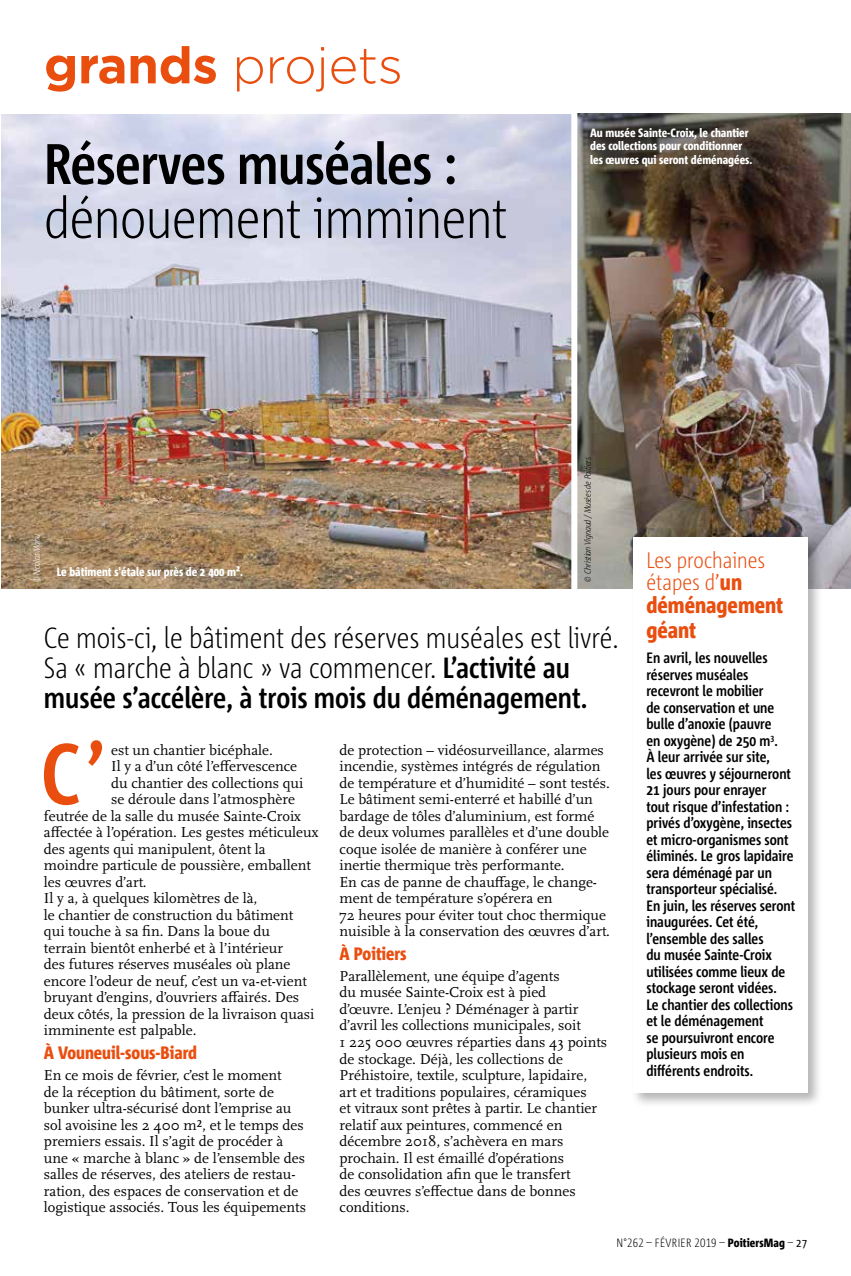
<style>
.page{position:relative;width:851px;height:1276px;background:#fff}
.page>*{position:absolute;margin:0;border:0;box-sizing:border-box;transform-origin:0 0}
.t1{font:700 85.95px "Corpid C1 Cd";color:#e94e0f}
.t2{font:300 57px "Corpid C1 Cd";letter-spacing:-.01em;color:#000}
.t3{font:700 57px "Corpid C1 Cd";letter-spacing:-.01em;color:#000}
.t4{font:300 51px "Gotham";letter-spacing:-.01em;color:#e94e0f}
.t5{font:700 51px "Gotham";letter-spacing:-.01em;color:#e94e0f}
.t6{font:300 29.25px/30px "Corpid C1 Cd";color:#000}
.t7{font:300 22.5px/22.5px "Corpid C1 Cd";color:#e94e0f}
.t8{font:800 22.5px "Corpid C1 Cd";color:#e94e0f}
.t9{font:800 18px "Corpid C1 Cd";color:#e94e0f}
.t10{font:15px/16.5px "Scala OT";color:#000}
.t11{font:700 15px/16.5px "Corpid C1 Cd";color:#000}
.t12{font:800 12px/13.5px "Corpid C1 Cd";color:#fff}
.t13{font:300 12px "Corpid C1 Cd";letter-spacing:.03em;color:#000}
.t14{font:italic 300 9px "Corpid C1 Cd";letter-spacing:-.02em;color:#000}
.t15{font:italic 300 9px "Corpid C1 Cd";letter-spacing:-.02em;color:#fff}
.s1{font-weight:700}
.s2{font-weight:400}
.s3{font-weight:800}
</style>
<div class="page">
<img style="left:1px;top:114px;width:570px;height:474px">
<img style="left:577px;top:113px;width:273px;height:475px">
<div style="left:630px;top:534px;width:192px;height:574px;background:#000;opacity:.3"></div>
<div style="left:633px;top:537px;width:175px;height:555px;background:#fff"></div>
<h3 class="t4" style="left:40px;top:33px;width:364px"><span class="s1">Soli</span><span class="s2">darité</span>projets</h3>
<h3 class="t5" style="left:44px;top:31px;width:175px">grands</h3>
<h2 class="t3" style="left:44px;top:128px;width:414px">Réserves muséales :</h2>
<h2 class="t2" style="left:44px;top:182px;width:465px">dénouement imminent</h2>
<p class="t12" style="left:590px;top:125px;width:164px">Au musée Sainte-Croix, le chantier des collections pour conditionner les œuvres qui seront déménagées.</p>
<p class="t15" style="left:31px;top:582px;width:50px;rotate:-90deg">© Nicolas Mahu</p>
<p class="t12" style="left:57px;top:564px;width:188px">Le bâtiment s'étale sur près de 2 400 m².</p>
<p class="t14" style="left:582px;top:582px;width:127px;rotate:-90deg">© Christian Vignaud /Musées de Poitiers</p>
<h3 class="t6" style="left:44px;top:621px;width:576px">Ce mois-ci, le bâtiment des réserves muséales est livré.<br>Sa « marche à blanc » va commencer. <span class="s1">L’activité au musée s’accélère, à trois mois du déménagement.</span></h3>
<h1 class="t1" style="left:41px;top:720px;width:66px">C’</h1>
<p class="t10" style="left:111px;top:742px;width:163px">est un chantier bicéphale.</p>
<p class="t10" style="left:111px;top:758px;width:187px">Il y a d’un côté l’effervescence</p>
<p class="t10" style="left:111px;top:775px;width:194px">du chantier des collections qui</p>
<p class="t10" style="left:111px;top:791px;width:185px">se déroule dans l’atmosphère</p>
<p class="t10" style="left:44px;top:808px;width:258px">feutrée de la salle du musée Sainte-Croix</p>
<p class="t10" style="left:44px;top:824px;width:276px">affectée à l’opération. Les gestes méticuleux</p>
<p class="t10" style="left:44px;top:841px;width:223px">des agents qui manipulent, ôtent la</p>
<p class="t10" style="left:44px;top:857px;width:268px">moindre particule de poussière, emballent</p>
<p class="t10" style="left:44px;top:874px;width:104px">les œuvres d’art.</p>
<p class="t10" style="left:44px;top:890px;width:215px">Il y a, à quelques kilomètres de là,</p>
<p class="t10" style="left:44px;top:907px;width:251px">le chantier de construction du bâtiment</p>
<p class="t10" style="left:44px;top:923px;width:227px">qui touche à sa fin. Dans la boue du</p>
<p class="t10" style="left:44px;top:940px;width:240px">terrain bientôt enherbé et à l’intérieur</p>
<p class="t10" style="left:44px;top:956px;width:248px">des futures réserves muséales où plane</p>
<p class="t10" style="left:44px;top:973px;width:264px">encore l’odeur de neuf, c’est un va-et-vient</p>
<p class="t10" style="left:44px;top:989px;width:257px">bruyant d’engins, d’ouvriers affairés. Des</p>
<p class="t10" style="left:44px;top:1006px;width:272px">deux côtés, la pression de la livraison quasi</p>
<p class="t10" style="left:44px;top:1022px;width:154px">imminente est palpable.</p>
<p class="t9" style="left:44px;top:1041px;width:155px">À Vouneuil-sous-Biard</p>
<p class="t10" style="left:44px;top:1067px;width:263px">En ce mois de février, c’est le moment<br>de la réception du bâtiment, sorte de bunker ultra-sécurisé dont l’emprise au sol avoisine les 2 400 m², et le temps des premiers essais. Il s’agit de procéder à une « marche à blanc » de l’ensemble des salles de réserves, des ateliers de restau&shy;ration, des espaces de conservation et de logistique associés. Tous les équipements</p>
<p class="t10" style="left:339px;top:742px;width:272px">de protection – vidéosurveillance, alarmes incendie, systèmes intégrés de régulation de température et d’humidité – sont testés.<br>Le bâtiment semi-enterré et habillé d’un bardage de tôles d’aluminium, est formé de deux volumes parallèles et d’une double coque isolée de manière à conférer une inertie thermique très performante.<br>En cas de panne de chauffage, le change&shy;ment de température s’opérera en<br>72 heures pour éviter tout choc thermique nuisible à la conservation des œuvres d’art.</p>
<p class="t9" style="left:339px;top:942px;width:69px">À Poitiers</p>
<p class="t10" style="left:339px;top:968px;width:269px">Parallèlement, une équipe d’agents<br>du musée Sainte-Croix est à pied<br>d’œuvre. L’enjeu ? Déménager à partir d’avril les collections municipales, soit<br>1 225 000 œuvres réparties dans 43 points de stockage. Déjà, les collections de Préhistoire, textile, sculpture, lapidaire, art et traditions populaires, céramiques<br>et vitraux sont prêtes à partir. Le chantier relatif aux peintures, commencé en décembre 2018, s’achèvera en mars prochain. Il est émaillé d’opérations<br>de consolidation afin que le transfert<br>des œuvres s’effectue dans de bonnes conditions.</p>
<h3 class="t7" style="left:646px;top:548px;width:138px">Les prochaines étapes d’<span class="s3">un déménagement</span></h3>
<h3 class="t8" style="left:646px;top:616px;width:51px">géant</h3>
<p class="t11" style="left:646px;top:649px;width:150px">En avril, les nouvelles réserves muséales recevront le mobilier<br>de conservation et une bulle d’anoxie (pauvre<br>en oxygène) de 250 m<sup>3</sup>.<br>À leur arrivée sur site,<br>les œuvres y séjourneront<br>21 jours pour enrayer<br>tout risque d’infestation : privés d’oxygène, insectes et micro-organismes sont éliminés. Le gros lapidaire sera déménagé par un transporteur spécialisé.<br>En juin, les réserves seront inaugurées. Cet été, l’ensemble des salles<br>du musée Sainte-Croix utilisées comme lieux de stockage seront vidées.<br>Le chantier des collections et le déménagement<br>se poursuivront encore plusieurs mois en différents endroits.</p>
<p class="t13" style="left:616px;top:1235px;width:192px">N°262 – FÉVRIER 2019 – <span class="s3">PoitiersMag</span> – <span class="s2">27</span></p>
</div>
